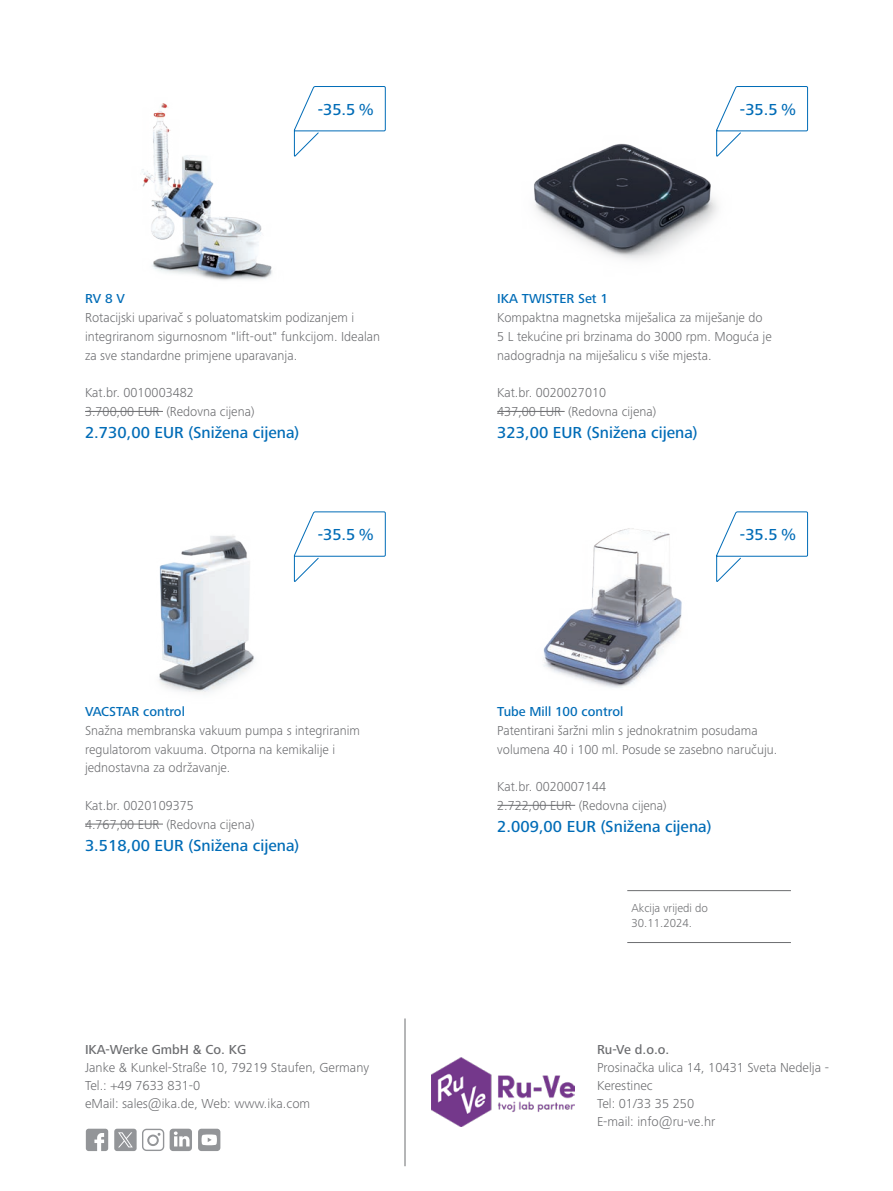
<style>
.page{position:relative;width:893px;height:1191px;background:#fff}
.page>*{position:absolute;margin:0;border:0;box-sizing:border-box;transform-origin:0 0}
.Price{font:500 16.5px "Frutiger Next IKA";color:#006cb7}
.bubbletext{font:500 16.5px "Frutiger Next IKA";color:#006cb7}
.copytext{font:300 13.5px/18.8px "Frutiger Next IKA";color:#6c6d70}
.adress{font:300 13.5px/18px "Frutiger Next IKA";color:#6c6d70}
.price_-_cross_out{font:300 13.5px "Frutiger Next IKA";color:#6c6d70}
.t1{font:500 13.5px "Frutiger Next IKA";color:#006cb7}
.adress_company_name{font:500 13.5px "Frutiger Next IKA";color:#6c6d70}
.adress-2{font:300 12px/15px "Frutiger Next IKA";color:#6c6d70}
</style>
<div class="page">
<hr style="left:405px;top:1018px;width:1px;height:148px;background:#6c6d70">
<img style="left:431px;top:1057px;width:144px;height:69px">
<div style="left:198px;top:1128px;width:22px;height:23px;background:#939598;border-radius:3px"></div>
<svg style="left:202px;top:1134px;width:15px;height:11px"></svg>
<svg style="left:170px;top:1128px;width:22px;height:23px"></svg>
<div style="left:142px;top:1128px;width:22px;height:23px;border:1px solid #939598;border-radius:4px"></div>
<svg style="left:147px;top:1133px;width:13px;height:13px"></svg>
<svg style="left:86px;top:1128px;width:22px;height:23px"></svg>
<svg style="left:114px;top:1128px;width:23px;height:23px"></svg>
<hr style="left:627px;top:890px;width:164px;height:1px;background:#6c6d70">
<hr style="left:627px;top:942px;width:164px;height:1px;background:#6c6d70">
<hr style="left:85px;top:411px;width:78px;height:1px;background:#6c6d70">
<hr style="left:497px;top:411px;width:68px;height:1px;background:#6c6d70">
<svg style="left:296px;top:86px;width:90px;height:70px"></svg>
<svg style="left:761px;top:86px;width:47px;height:46px"></svg>
<img style="left:142px;top:103px;width:154px;height:177px">
<hr style="left:85px;top:823px;width:78px;height:1px;background:#6c6d70">
<hr style="left:497px;top:805px;width:78px;height:1px;background:#6c6d70">
<svg style="left:293px;top:511px;width:93px;height:70px"></svg>
<svg style="left:716px;top:511px;width:92px;height:70px"></svg>
<img style="left:159px;top:535px;width:95px;height:157px">
<img style="left:543px;top:528px;width:139px;height:160px">
<img style="left:534px;top:86px;width:227px;height:174px">
<p class="bubbletext" style="left:318px;top:100px;width:58px">-35.5 %</p>
<p class="bubbletext" style="left:740px;top:100px;width:58px">-35.5 %</p>
<p class="t1" style="left:85px;top:291px;width:41px">RV 8 V</p>
<p class="copytext" style="left:85px;top:308px;width:297px">Rotacijski uparivač s poluatomatskim podizanjem i integriranom sigurnosnom "lift-out" funkcijom. Idealan za sve standardne primjene uparavanja.</p>
<p class="copytext" style="left:85px;top:383px;width:110px">Kat.br. 0010003482</p>
<p class="price_-_cross_out" style="left:85px;top:404px;width:171px">3.700,00 EUR (Redovna cijena)</p>
<p class="Price" style="left:85px;top:423px;width:216px">2.730,00 EUR (Snižena cijena)</p>
<p class="t1" style="left:497px;top:291px;width:112px">IKA TWISTER Set 1</p>
<p class="copytext" style="left:497px;top:308px;width:276px">Kompaktna magnetska miješalica za miješanje do<br>5 L tekućine pri brzinama do 3000 rpm. Moguća je nadogradnja na miješalicu s više mjesta.</p>
<p class="copytext" style="left:497px;top:383px;width:110px">Kat.br. 0020027010</p>
<p class="price_-_cross_out" style="left:497px;top:404px;width:160px">437,00 EUR (Redovna cijena)</p>
<p class="Price" style="left:497px;top:423px;width:202px">323,00 EUR (Snižena cijena)</p>
<p class="bubbletext" style="left:318px;top:525px;width:58px">-35.5 %</p>
<p class="bubbletext" style="left:740px;top:525px;width:58px">-35.5 %</p>
<p class="t1" style="left:85px;top:704px;width:101px">VACSTAR control</p>
<p class="copytext" style="left:85px;top:721px;width:276px">Snažna membranska vakuum pumpa s integriranim regulatorom vakuuma. Otporna na kemikalije i jednostavna za održavanje.</p>
<p class="copytext" style="left:85px;top:796px;width:110px">Kat.br. 0020109375</p>
<p class="price_-_cross_out" style="left:85px;top:816px;width:171px">4.767,00 EUR (Redovna cijena)</p>
<p class="Price" style="left:85px;top:836px;width:216px">3.518,00 EUR (Snižena cijena)</p>
<p class="adress_company_name" style="left:85px;top:1041px;width:163px">IKA-Werke GmbH &amp; Co. KG</p>
<p class="adress" style="left:85px;top:1058px;width:286px">Janke &amp; Kunkel-Straße 10, 79219 Staufen, Germany<br>Tel.: +49 7633 831-0</p>
<p class="adress" style="left:85px;top:1094px;width:227px">eMail: sales@ika.de, Web: www.ika.com</p>
<p class="t1" style="left:497px;top:704px;width:127px">Tube Mill 100 control</p>
<p class="copytext" style="left:497px;top:721px;width:281px">Patentirani šaržni mlin s jednokratnim posudama volumena 40 i 100 ml. Posude se zasebno naručuju.</p>
<p class="copytext" style="left:497px;top:777px;width:110px">Kat.br. 0020007144</p>
<p class="price_-_cross_out" style="left:497px;top:797px;width:171px">2.722,00 EUR (Redovna cijena)</p>
<p class="Price" style="left:497px;top:817px;width:216px">2.009,00 EUR (Snižena cijena)</p>
<p class="adress-2" style="left:631px;top:900px;width:78px">Akcija vrijedi do<br>30.11.2024.</p>
<p class="adress_company_name" style="left:597px;top:1041px;width:74px">Ru-Ve d.o.o.</p>
<p class="adress" style="left:597px;top:1058px;width:233px">Prosinačka ulica 14, 10431 Sveta Nedelja -<br>Kerestinec</p>
<p class="adress" style="left:597px;top:1094px;width:99px">Tel: 01/33 35 250</p>
<p class="adress" style="left:597px;top:1112px;width:120px">E-mail: info@ru-ve.hr</p>
</div>
